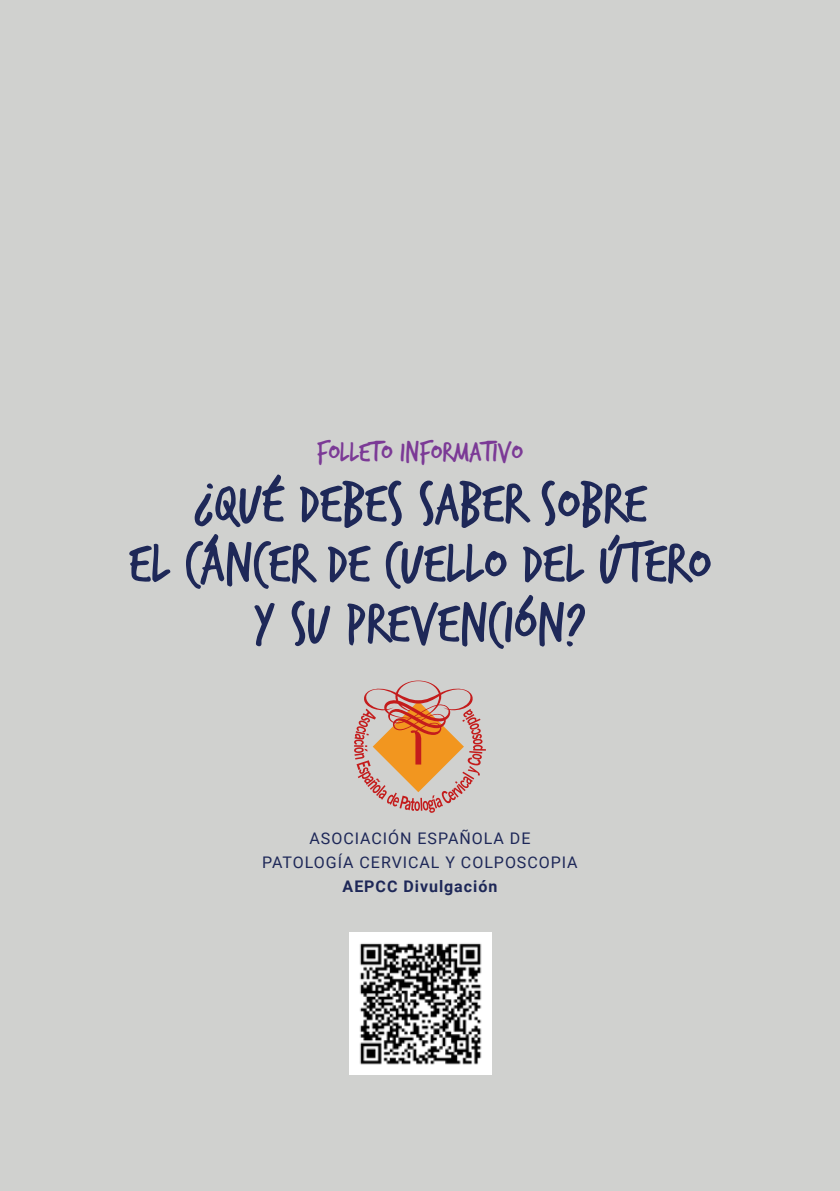
<style>
.page{position:relative;width:840px;height:1191px;background:#fff}
.page>*{position:absolute;margin:0;border:0;box-sizing:border-box;transform-origin:0 0}
.titulo{font:60px "Trash Hand";color:#1e2858}
.titulo-2{font:30px "Trash Hand";color:#7b3a96}
.texo{font:16px "Roboto";letter-spacing:.06em;color:#1e2858}
.texo-2{font:700 16px "Roboto";letter-spacing:.06em;color:#1e2858}
</style>
<div class="page">
<div style="left:0;top:0;width:839px;height:1191px;background:#d0d1cf"></div>
<svg style="left:354px;top:680px;width:131px;height:133px;background:#d4a88f"></svg>
<img style="left:349px;top:933px;width:142px;height:141px">
<p class="titulo-2" style="left:317px;top:437px;width:207px">FOLLETO INFORMATIVO</p>
<p class="titulo" style="left:193px;top:474px;width:454px">¿QUÉ DEBES SABER SOBRE</p>
<p class="titulo" style="left:129px;top:534px;width:583px">EL CÁNCER DE CUELLO DEL ÚTERO</p>
<p class="titulo" style="left:253px;top:594px;width:334px">Y SU PREVENCIÓN?</p>
<p class="texo" style="left:309px;top:827px;width:222px">ASOCIACIÓN ESPAÑOLA DE</p>
<p class="texo" style="left:262px;top:851px;width:317px">PATOLOGÍA CERVICAL Y COLPOSCOPIA</p>
<p class="texo-2" style="left:342px;top:875px;width:156px">AEPCC Divulgación</p>
</div>
